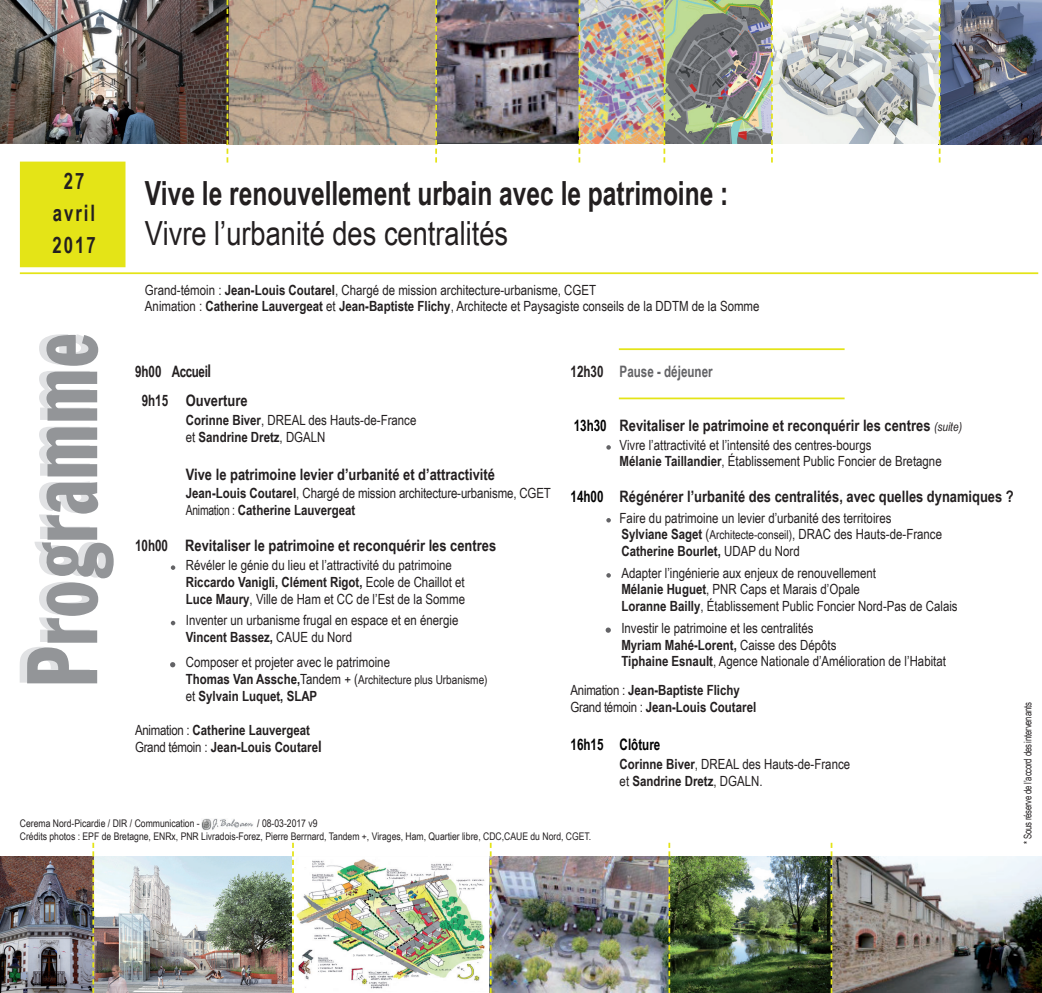
<style>
.page{position:relative;width:1042px;height:993px;background:#fff}
.page>*{position:absolute;margin:0;border:0;box-sizing:border-box;transform-origin:0 0}
.t1{font:105px "Franklin Extra Cond Gothic";color:#939598}
.t2{font:700 33.25px "Arial Narrow";color:#231f20;scale:.9 1}
.t3{font:33.25px "Arial Narrow";color:#231f20}
.t4{font:700 22.57px/31.8px "Arial Narrow";letter-spacing:.1em;color:#231f20;text-align:center;scale:.9 1}
.t5{font:700 15.75px "Arial Narrow";color:#231f20}
.t6{font:700 15.75px/28.9px "Arial Narrow";color:#231f20;scale:.9 1}
.t7{font:700 15.75px "Arial Narrow";color:#636366;scale:.9 1}
.t8{font:700 15.75px "Arial Narrow";color:#000;scale:.9 1}
.t9{font:14px/16.8px "Arial Narrow";color:#231f20}
.t10{font:700 14px/17.2px "Arial Narrow";color:#231f20}
.t11{font:12.25px "Arial Narrow";color:#231f20}
.t12{font:10.5px/12.6px "Arial Narrow";color:#231f20}
.t13{font:10.5px "Arial Narrow";letter-spacing:-.02em;color:#231f20;scale:.9 1}
.s1{font-weight:700}
.s2{color:#fff}
.s3{font-size:17.5px}
.s4{font-weight:700;font-size:14px}
.s5{font-size:14px}
.s6{font-weight:400}
.s7{font-size:15.75px}
.s8{color:#231f20}
.s9{color:#000}
.s10{font-weight:400;font-style:italic;font-size:12.25px}
.s11{font-size:12.25px}
</style>
<div class="page">
<img style="left:0;top:855px;width:291px;height:137px">
<img style="left:670px;top:855px;width:372px;height:137px">
<img style="left:0;top:0;width:435px;height:144px">
<img style="left:296px;top:855px;width:372px;height:137px">
<img style="left:437px;top:0;width:141px;height:144px">
<img style="left:580px;top:0;width:462px;height:144px">
<hr style="left:20px;top:272px;width:1018px;height:2px;background:#e4e417">
<div style="left:20px;top:161px;width:105px;height:106px;background:#e4e417"></div>
<svg style="left:171px;top:565px;width:4px;height:4px"></svg>
<svg style="left:171px;top:620px;width:4px;height:5px"></svg>
<svg style="left:170px;top:662px;width:5px;height:5px"></svg>
<hr style="left:619px;top:348px;width:225px;height:2px;background:#e4e417">
<hr style="left:619px;top:397px;width:225px;height:2px;background:#e4e417">
<svg style="left:606px;top:445px;width:5px;height:4px"></svg>
<svg style="left:606px;top:518px;width:5px;height:4px"></svg>
<svg style="left:606px;top:573px;width:5px;height:4px"></svg>
<svg style="left:605px;top:627px;width:6px;height:5px"></svg>
<svg style="left:227px;top:0;width:1px;height:162px"></svg>
<svg style="left:435px;top:0;width:2px;height:162px"></svg>
<svg style="left:578px;top:0;width:2px;height:162px"></svg>
<svg style="left:663px;top:0;width:2px;height:162px"></svg>
<svg style="left:771px;top:0;width:2px;height:162px"></svg>
<svg style="left:939px;top:0;width:1px;height:162px"></svg>
<svg style="left:92px;top:842px;width:2px;height:150px"></svg>
<svg style="left:292px;top:842px;width:2px;height:150px"></svg>
<svg style="left:490px;top:842px;width:1px;height:150px"></svg>
<svg style="left:668px;top:842px;width:2px;height:150px"></svg>
<svg style="left:830px;top:842px;width:2px;height:150px"></svg>
<img style="left:201px;top:818px;width:52px;height:11px">
<h3 class="t4" style="left:52px;top:164px;width:50px">27 avril<br>2017</h3>
<h2 class="t2" style="left:145px;top:168px;width:650px">Vive le renouvellement urbain avec le patrimoine :</h2>
<h2 class="t3" style="left:145px;top:209px;width:365px">Vivre l’urbanité des centralités</h2>
<h1 class="t1" style="left:7px;top:687px;width:356px;rotate:-90deg">Programme</h1>
<p class="t9" style="left:145px;top:281px;width:616px">Grand-témoin : <span class="s1">Jean-Louis Coutarel</span>, Chargé de mission architecture-urbanisme, CGET<br>Animation : <span class="s1">Catherine Lauvergeat</span> et <span class="s1">Jean-Baptiste Flichy</span>, Architecte et Paysagiste conseils de la DDTM de la Somme</p>
<p class="t6" style="left:142px;top:356px;width:119px;text-indent:-7px">9h00 <span class="s2">:</span> Accuei<span class="s3">l<br></span>9h15 <span class="s2">:</span> Ouverture</p>
<p class="t9" style="left:186px;top:411px;width:232px"><span class="s1">Corinne Biver</span>, DREAL des Hauts-de-France et <span class="s1">Sandrine Dretz</span>, DGALN</p>
<p class="t5" style="left:186px;top:462px;width:311px">Vive le patrimoine levier d’urbanité et d’attractivité</p>
<p class="t9" style="left:186px;top:484px;width:367px"><span class="s1">Jean-Louis Coutarel</span>, Chargé de mission architecture-urbanisme, CGET<br>Animation : <span class="s1">Catherine Lauvergeat</span></p>
<p class="t6" style="left:135px;top:530px;width:403px">10h00 Revitaliser le patrimoine et reconquérir les centres</p>
<p class="t9" style="left:186px;top:556px;width:281px">Révéler le génie du lieu et l’attractivité du patrimoine<br><span class="s1">Riccardo Vanigli, Clément Rigot,</span> Ecole de Chaillot et<br><span class="s1">Luce Maury</span>, Ville de Ham et CC de l’Est de la Somme</p>
<p class="t9" style="left:186px;top:611px;width:274px">Inventer un urbanisme frugal en espace et en énergie<br><span class="s1">Vincent Bassez,</span> CAUE du Nord</p>
<p class="t9" style="left:186px;top:653px;width:206px">Composer et projeter avec le patrimoine</p>
<p class="t11" style="left:186px;top:670px;width:303px"><span class="s4">Thomas Van Assche,</span><span class="s5">Tandem + (</span>Architecture plus Urbanisme)</p>
<p class="t10" style="left:186px;top:686px;width:133px"><span class="s6">et</span> Sylvain Luquet, SLAP</p>
<p class="t10" style="left:135px;top:720px;width:188px"><span class="s6">Animation :</span> Catherine Lauvergeat<br><span class="s6">Grand témoin :</span> Jean-Louis Coutare<span class="s7">l</span></p>
<p class="t7" style="left:570px;top:359px;width:159px"><span class="s8">12h30</span> <span class="s2">:</span> Pause - déjeuner</p>
<p class="t5" style="left:574px;top:413px;width:390px"><span class="s9">13h30</span> <span class="s2">:</span> Revitaliser le patrimoine et reconquérir les centres <span class="s10">(suite)</span></p>
<p class="t9" style="left:619px;top:435px;width:324px">Vivre l’attractivité et l’intensité des centres-bourgs<br><span class="s1">Mélanie Taillandier</span>, Établissement Public Foncier de Bretagne</p>
<p class="t5" style="left:570px;top:484px;width:445px"><span class="s9">14h00</span> <span class="s2">:</span> Régénérer l’urbanité des centralités, avec quelles dynamiques ?</p>
<p class="t9" style="left:619px;top:508px;width:324px">Faire du patrimoine un levier d’urbanité des territoires<br><span class="s1">Sylviane Saget</span> (<span class="s11">Architecte-conseil)</span>, DRAC des Hauts-de-France<br><span class="s1">Catherine Bourlet,</span> UDAP du Nord</p>
<p class="t9" style="left:621px;top:563px;width:338px">Adapter l’ingénierie aux enjeux de renouvellement<br><span class="s1">Mélanie Huguet</span>, PNR Caps et Marais d’Opale<br><span class="s1">Loranne Bailly</span>, Établissement Public Foncier Nord-Pas de Calais</p>
<p class="t9" style="left:621px;top:618px;width:326px">Investir le patrimoine et les centralités<br><span class="s1">Myriam Mahé-Lorent,</span> Caisse des Dépôts<br><span class="s1">Tiphaine Esnault</span>, Agence Nationale d’Amélioration de l’Habitat</p>
<p class="t10" style="left:570px;top:681px;width:187px"><span class="s6">Animation :</span> Jean-Baptiste Flichy<br><span class="s6">Grand témoin :</span> Jean-Louis Coutarel</p>
<p class="t8" style="left:570px;top:732px;width:101px">16h15 <span class="s2">:</span> Clôture</p>
<p class="t9" style="left:619px;top:754px;width:232px"><span class="s1">Corinne Biver</span>, DREAL des Hauts-de-France et <span class="s1">Sandrine Dretz</span>, DGALN.</p>
<p class="t12" style="left:20px;top:816px;width:181px">Cerema Nord-Picardie / DIR / Communication -</p>
<p class="t12" style="left:20px;top:816px;width:573px;text-indent:237px">/ 08-03-2017 v9<br>Crédits photos : EPF de Bretagne, ENRx, PNR Livradois-Forez, Pierre Berrnard, Tandem +, Virages, Ham, Quartier libre, CDC,CAUE du Nord, CGET.</p>
<p class="t13" style="left:1020px;top:843px;width:159px;rotate:-90deg">* Sous réserve de l’accord des intervenants</p>
</div>
